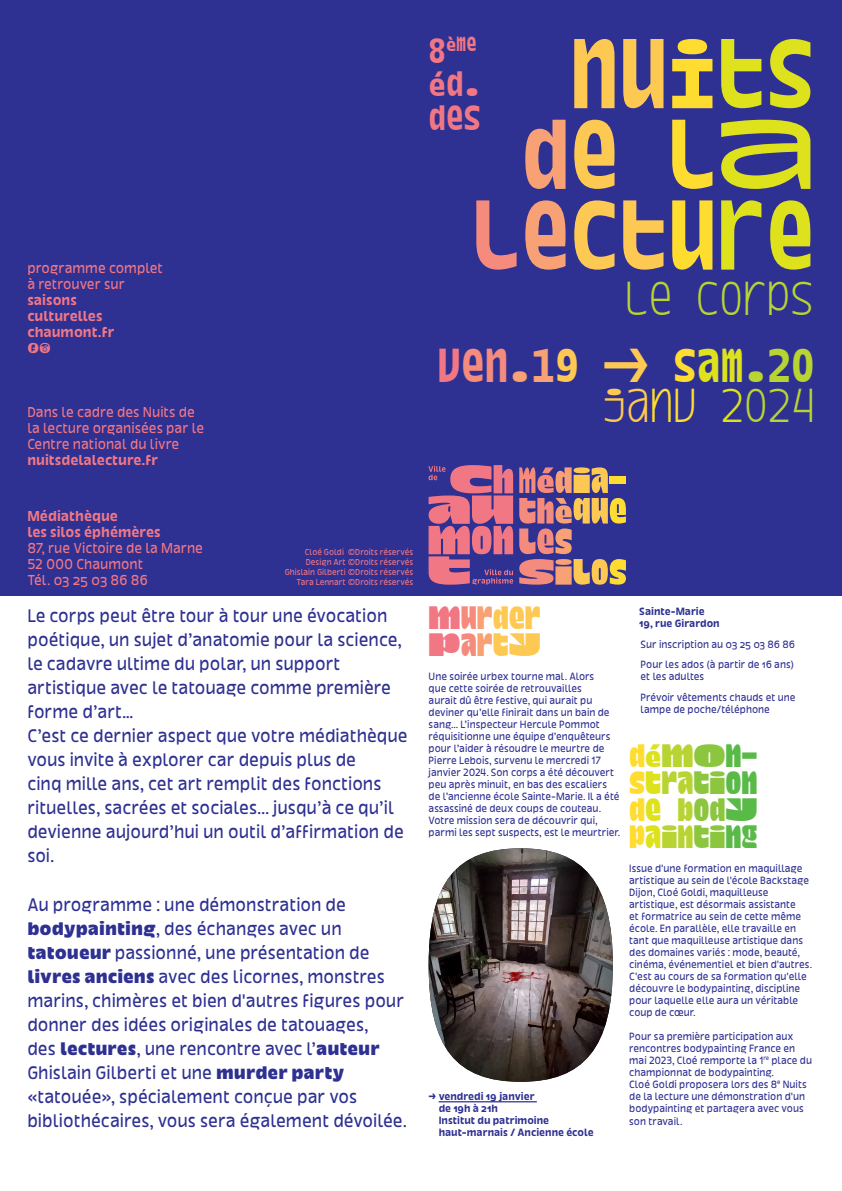
<style>
.page{position:relative;width:842px;height:1191px;background:#fff}
.page>*{position:absolute;margin:0;border:0;box-sizing:border-box;transform-origin:0 0}
.t1{font:103.7px/80.7px "Dina Chaumont Display";color:#fec952;text-align:center}
.t2{font:300 49.9px "Dina Chaumont Display";color:#b8d432}
.t3{font:49.9px "Dina Chaumont Display";color:#b8d432}
.t4{font:37px "Dina Chaumont Display";color:#f27784}
.t5{font:700 34px "Dina Chaumont Display";color:#b8d432}
.t6{font:700 34px "Dina Chaumont Display";color:#fec952}
.t7{font:700 34px "Dina Chaumont Display";color:#59ba47}
.t8{font:700 34px "Dina Chaumont Display";color:#8bc63e}
.t9{font:21.6px "Dina Chaumont Display";color:#f27784}
.t10{font:19px/24px "Dina Chaumont Text";color:#2e3092}
.t11{font:15px/16px "Dina Chaumont Text";color:#f27784}
.t12{font:700 15px "Dina Chaumont Text";color:#f27784}
.t13{font:11px/12px "Dina Chaumont Text";color:#2e3092}
.t14{font:700 11px/12px "Dina Chaumont Text";color:#2e3092}
.t15{font:9px "Dina Chaumont Text";color:#f27784}
.s1{font-size:37px}
.s2{color:#ffdc30}
.s3{color:#dde21c}
.s4{color:#f8a174}
.s5{color:#f48b7d}
.s6{color:#f27784}
.s7{color:#fec952}
.s8{font-weight:800}
.s9{color:#b8d432}
.s10{color:#8bc63e}
.s11{color:#59ba47}
</style>
<div class="page">
<div style="left:0;top:0;width:842px;height:595px;background:#2e3092"></div>
<hr style="left:439px;top:1101px;width:98px;height:1px;background:#2e3092">
<img style="left:429px;top:848px;width:184px;height:233px">
<svg style="left:429px;top:465px;width:84px;height:119px"></svg>
<svg style="left:519px;top:467px;width:107px;height:117px"></svg>
<p class="t11" style="left:27px;top:260px;width:137px">programme complet</p>
<p class="t11" style="left:27px;top:276px;width:99px">à retrouver sur</p>
<p class="t12" style="left:27px;top:291px;width:51px">saisons</p>
<p class="t12" style="left:27px;top:307px;width:77px">culturelles</p>
<p class="t12" style="left:27px;top:323px;width:89px">chaumont.fr</p>
<p class="t11" style="left:27px;top:340px;width:25px">facebookinstagram</p>
<p class="t11" style="left:27px;top:404px;width:178px">Dans le cadre des Nuits de la lecture organisées par le<br>Centre national du livre</p>
<p class="t12" style="left:27px;top:451px;width:132px">nuitsdelalecture.fr</p>
<p class="t9" style="left:429px;top:31px;width:50px"><span class="s1">8</span>ÈME</p>
<p class="t4" style="left:429px;top:62px;width:54px">ÉD.</p>
<p class="t4" style="left:429px;top:95px;width:54px">DES</p>
<p class="t1" style="left:570px;top:32px;width:246px">NU<span class="s2">I</span><span class="s3">TS</span></p>
<p class="t1" style="left:472px;top:113px;width:344px"><span class="s4">D</span>E <span class="s2">L</span><span class="s3">A<br></span><span class="s5">L</span><span class="s4">E</span>CT<span class="s2">U</span><span class="s3">RE</span></p>
<p class="t2" style="left:625px;top:269px;width:190px">LE CORPS</p>
<p class="t3" style="left:437px;top:336px;width:379px"><span class="s6">V</span><span class="s5">EN</span><span class="s4">.1</span><span class="s7">9 →</span> <span class="s2">S</span><span class="s3">AM</span>.20</p>
<p class="t2" style="left:603px;top:375px;width:214px"><span class="s7">JA</span><span class="s2">NV</span> <span class="s3">2</span>024</p>
<p class="t12" style="left:27px;top:507px;width:92px">Médiathèque</p>
<p class="t12" style="left:27px;top:523px;width:135px">les silos éphémères</p>
<p class="t11" style="left:27px;top:539px;width:177px">87, rue Victoire de la Marne</p>
<p class="t11" style="left:27px;top:555px;width:118px">52 000 Chaumont</p>
<p class="t11" style="left:27px;top:571px;width:122px">Tél. 03 25 03 86 86</p>
<p class="t15" style="left:305px;top:546px;width:110px">Cloé Goldi ©Droits réservés</p>
<p class="t15" style="left:306px;top:556px;width:109px">Design Art ©Droits réservés</p>
<p class="t15" style="left:285px;top:566px;width:130px">Ghislain Gilberti ©Droits réservés</p>
<p class="t15" style="left:296px;top:576px;width:118px">Tara Lennart ©Droits réservés</p>
<p class="t10" style="left:27px;top:604px;width:376px">Le corps peut être tour à tour une évocation poétique, un sujet d’anatomie pour la science, le cadavre ultime du polar, un support artistique avec le tatouage comme première forme d’art…</p>
<p class="t10" style="left:27px;top:724px;width:382px">C’est ce dernier aspect que votre médiathèque vous invite à explorer car depuis plus de<br>cinq mille ans, cet art remplit des fonctions rituelles, sacrées et sociales... jusqu’à ce qu’il devienne aujourd’hui un outil d’affirmation de soi.</p>
<p class="t10" style="left:27px;top:892px;width:381px">Au programme : une démonstration de <span class="s8">bodypainting</span>, des échanges avec un <span class="s8">tatoueur</span> passionné, une présentation de <span class="s8">livres anciens</span> avec des licornes, monstres marins, chimères et bien d'autres figures pour donner des idées originales de tatouages,<br>des <span class="s8">lectures</span>, une rencontre avec l’<span class="s8">auteur </span>Ghislain Gilberti et une <span class="s8">murder party </span>«tatouée», spécialement conçue par vos bibliothécaires, vous sera également dévoilée.</p>
<p class="t6" style="left:429px;top:597px;width:114px"><span class="s6">M</span><span class="s5">U</span><span class="s4">R</span>DER</p>
<p class="t6" style="left:429px;top:624px;width:114px"><span class="s6">P</span><span class="s5">A</span><span class="s4">R</span>TY</p>
<p class="t13" style="left:429px;top:670px;width:192px">Une soirée urbex tourne mal. Alors<br>que cette soirée de retrouvailles<br>aurait dû être festive, qui aurait pu deviner qu’elle finirait dans un bain de sang... L’inspecteur Hercule Pommot réquisitionne une équipe d’enquêteurs pour l’aider à résoudre le meurtre de Pierre Lebois, survenu le mercredi 17 janvier 2024. Son corps a été découvert peu après minuit, en bas des escaliers de l’ancienne école Sainte-Marie. Il a été assassiné de deux coups de couteau.</p>
<p class="t13" style="left:429px;top:814px;width:193px">Votre mission sera de découvrir qui, parmi les sept suspects, est le meurtrier.</p>
<p class="t14" style="left:439px;top:1090px;width:157px;text-indent:-10px">→ vendredi 19 janvier<br>de 19h à 21h<br>Institut du patrimoine haut-marnais / Ancienne école</p>
<p class="t14" style="left:639px;top:606px;width:82px">Sainte-Marie<br>19, rue Girardon</p>
<p class="t13" style="left:641px;top:638px;width:156px">Sur inscription au 03 25 03 86 86</p>
<p class="t13" style="left:641px;top:659px;width:155px">Pour les ados (à partir de 16 ans) et les adultes</p>
<p class="t13" style="left:641px;top:691px;width:156px">Prévoir vêtements chauds et une lampe de poche/téléphone</p>
<p class="t7" style="left:629px;top:735px;width:130px"><span class="s2">D</span><span class="s3">É</span><span class="s9">M</span><span class="s10">O</span>N-</p>
<p class="t5" style="left:629px;top:762px;width:130px"><span class="s2">S</span><span class="s3">T</span>RA<span class="s10">TI</span><span class="s11">ON</span></p>
<p class="t8" style="left:629px;top:789px;width:130px"><span class="s2">D</span><span class="s3">E</span> <span class="s9">B</span>OD<span class="s11">Y</span></p>
<p class="t5" style="left:629px;top:816px;width:130px"><span class="s2">P</span><span class="s3">A</span>IN<span class="s10">TI</span><span class="s11">NG</span></p>
<p class="t13" style="left:629px;top:862px;width:184px">Issue d'une formation en maquillage artistique au sein de l'école Backstage Dijon, Cloé Goldi, maquilleuse artistique, est désormais assistante<br>et formatrice au sein de cette même école. En parallèle, elle travaille en tant que maquilleuse artistique dans des domaines variés : mode, beauté, cinéma, événementiel et bien d'autres.</p>
<p class="t13" style="left:629px;top:970px;width:179px">C'est au cours de sa formation qu'elle découvre le bodypainting, discipline pour laquelle elle aura un véritable coup de cœur.</p>
<p class="t13" style="left:629px;top:1030px;width:184px">Pour sa première participation aux rencontres bodypainting France en mai 2023, Cloé remporte la 1<sup>re</sup> place du championnat de bodypainting.</p>
<p class="t13" style="left:629px;top:1078px;width:179px">Cloé Goldi proposera lors des 8<sup>e</sup> Nuits de la lecture une démonstration d'un bodypainting et partagera avec vous</p>
<p class="t13" style="left:629px;top:1115px;width:55px">son travail.</p>
</div>
